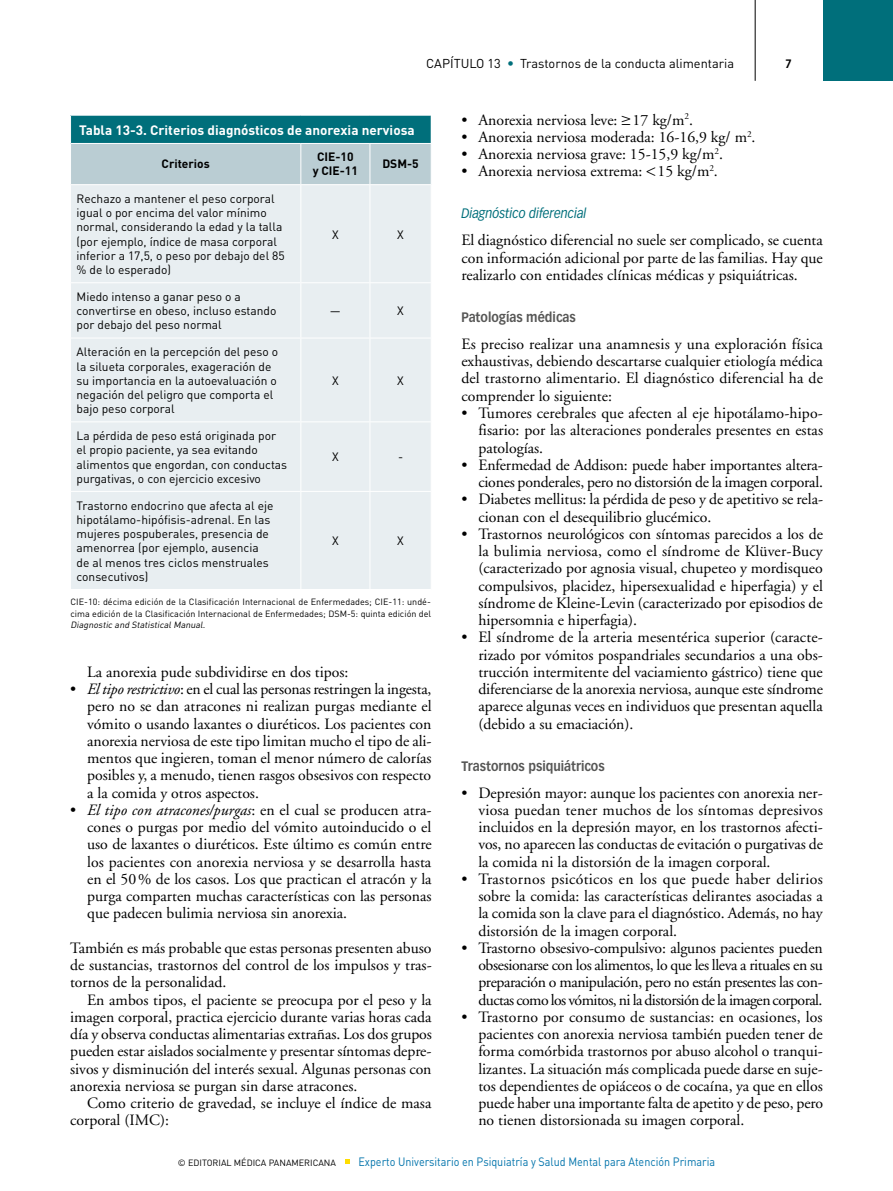
<style>
.page{position:relative;width:893px;height:1191px;background:#fff}
.page>*{position:absolute;margin:0;border:0;box-sizing:border-box;transform-origin:0 0}
.t1{font:15.75px/17.2px "Adobe Garamond";color:#000;text-align:justify}
.t2{font:700 13.5px "DIN";color:#fff}
.t3{font:700 13.5px "Vectora LT Std";color:#575756;scale:.9 1}
.t4{font:italic 13.5px "Vectora LT Std";color:#006f7b;scale:.9 1}
.t5{font:12.75px "DIN Pro";color:#000}
.t6{font:12px/14.2px "DIN";color:#000}
.t7{font:12px "DIN";color:#0073ab;scale:.9 1}
.t8{font:700 12px/14.2px "DIN";color:#000;text-align:center}
.t9{font:700 12px "Vectora LT Std";color:#000;scale:.9 1}
.t10{font:9px/11.2px "DIN";color:#000}
.t11{font:italic 9px "DIN";color:#000}
.s1{font-family:"Vectora LT Std";color:#006f7b}
.s2{font-style:italic}
</style>
<div class="page">
<div style="left:823px;top:0;width:70px;height:81px;background:#006f7b"></div>
<hr style="left:755px;top:0;width:1px;height:81px;background:#000">
<svg style="left:345px;top:1159px;width:4px;height:5px"></svg>
<div style="left:71px;top:185px;width:360px;height:404px;background:#e8eef1"></div>
<hr style="left:370px;top:185px;width:1px;height:97px;background:#fff">
<hr style="left:70px;top:282px;width:231px;height:1px;background:#fff">
<hr style="left:301px;top:282px;width:69px;height:1px;background:#fff">
<hr style="left:370px;top:282px;width:62px;height:1px;background:#fff">
<hr style="left:370px;top:283px;width:1px;height:55px;background:#fff">
<hr style="left:70px;top:338px;width:231px;height:1px;background:#fff">
<hr style="left:301px;top:338px;width:69px;height:1px;background:#fff">
<hr style="left:370px;top:338px;width:62px;height:1px;background:#fff">
<hr style="left:370px;top:338px;width:1px;height:83px;background:#fff">
<hr style="left:70px;top:421px;width:231px;height:1px;background:#fff">
<hr style="left:301px;top:421px;width:69px;height:1px;background:#fff">
<hr style="left:370px;top:421px;width:62px;height:1px;background:#fff">
<hr style="left:370px;top:422px;width:1px;height:69px;background:#fff">
<hr style="left:70px;top:491px;width:231px;height:1px;background:#fff">
<hr style="left:301px;top:491px;width:69px;height:1px;background:#fff">
<hr style="left:370px;top:491px;width:62px;height:1px;background:#fff">
<hr style="left:370px;top:492px;width:1px;height:97px;background:#fff">
<svg style="left:71px;top:116px;width:360px;height:69px;background:#71a8b0"></svg>
<hr style="left:301px;top:143px;width:69px;height:1px;background:#fff">
<hr style="left:370px;top:143px;width:62px;height:1px;background:#fff">
<hr style="left:370px;top:144px;width:1px;height:40px;background:#fff">
<hr style="left:70px;top:143px;width:231px;height:1px;background:#fff">
<hr style="left:300px;top:144px;width:1px;height:40px;background:#fff">
<hr style="left:300px;top:185px;width:1px;height:97px;background:#fff">
<hr style="left:300px;top:283px;width:1px;height:55px;background:#fff">
<hr style="left:300px;top:338px;width:1px;height:83px;background:#fff">
<hr style="left:300px;top:422px;width:1px;height:69px;background:#fff">
<hr style="left:300px;top:492px;width:1px;height:97px;background:#fff">
<p class="t5" style="left:426px;top:53px;width:309px">CAPÍTULO 13 <span class="s1">•</span> Trastornos de la conducta alimentaria</p>
<p class="t9" style="left:786px;top:56px;width:9px">7</p>
<p class="t2" style="left:79px;top:121px;width:337px">Tabla 13-3. Criterios diagnósticos de anorexia nerviosa</p>
<p class="t8" style="left:162px;top:156px;width:50px">Criterios</p>
<p class="t8" style="left:313px;top:149px;width:47px">CIE-10 y CIE-11</p>
<p class="t8" style="left:382px;top:156px;width:38px">DSM-5</p>
<p class="t6" style="left:77px;top:191px;width:210px">Rechazo a mantener el peso corporal igual o por encima del valor mínimo normal, considerando la edad y la talla (por ejemplo, índice de masa corporal inferior a 17,5, o peso por debajo del 85 % de lo esperado)</p>
<p class="t6" style="left:332px;top:227px;width:8px">X</p>
<p class="t6" style="left:397px;top:227px;width:8px">X</p>
<p class="t6" style="left:77px;top:289px;width:201px">Miedo intenso a ganar peso o a convertirse en obeso, incluso estando por debajo del peso normal</p>
<p class="t6" style="left:77px;top:344px;width:203px">Alteración en la percepción del peso o la silueta corporales, exageración de su importancia en la autoevaluación o negación del peligro que comporta el bajo peso corporal</p>
<p class="t6" style="left:77px;top:428px;width:212px">La pérdida de peso está originada por el propio paciente, ya sea evitando alimentos que engordan, con conductas purgativas, o con ejercicio excesivo</p>
<p class="t6" style="left:77px;top:498px;width:198px">Trastorno endocrino que afecta al eje hipotálamo-hipófisis-adrenal. En las mujeres pospuberales, presencia de amenorrea (por ejemplo, ausencia de al menos tres ciclos menstruales consecutivos)</p>
<p class="t6" style="left:330px;top:303px;width:12px">—</p>
<p class="t6" style="left:397px;top:303px;width:8px">X</p>
<p class="t6" style="left:332px;top:373px;width:8px">X</p>
<p class="t6" style="left:397px;top:373px;width:8px">X</p>
<p class="t6" style="left:332px;top:450px;width:8px">X</p>
<p class="t6" style="left:398px;top:450px;width:7px">-</p>
<p class="t6" style="left:332px;top:533px;width:8px">X</p>
<p class="t6" style="left:397px;top:533px;width:8px">X</p>
<p class="t10" style="left:71px;top:596px;width:362px">CIE-10: décima edición de la Clasificación Internacional de Enfermedades; CIE-11: undé&shy;cima edición de la Clasificación Internacional de Enfermedades; DSM-5: quinta edición del</p>
<p class="t11" style="left:71px;top:619px;width:138px">Diagnostic and StatisticalManual.</p>
<p class="t1" style="left:87px;top:663px;width:263px">La anorexia pude subdividirse en dos tipos:</p>
<p class="t1" style="left:87px;top:681px;width:346px;text-indent:-17px">• <span class="s2">El tipo restrictivo</span>: en el cual las personas restringen la ingesta, pero no se dan atracones ni realizan purgas mediante el vómito o usando laxantes o diuréticos. Los pacientes con anorexia nerviosa de este tipo limitan mucho el tipo de ali&shy;mentos que ingieren, toman el menor número de calorías posibles y, a menudo, tienen rasgos obsesivos con respecto a la comida y otros aspectos.</p>
<p class="t1" style="left:87px;top:801px;width:346px;text-indent:-17px">• <span class="s2">El tipo con atracones/purgas</span>: en el cual se producen atra&shy;cones o purgas por medio del vómito autoinducido o el uso de laxantes o diuréticos. Este último es común entre los pacientes con anorexia nerviosa y se desarrolla hasta en el 50% de los casos. Los que practican el atracón y la purga comparten muchas características con las personas que padecen bulimia nerviosa sin anorexia.</p>
<p class="t1" style="left:70px;top:939px;width:363px">También es más probable que estas personas presenten abuso de sustancias, trastornos del control de los impulsos y tras&shy;tornos de la personalidad.</p>
<p class="t1" style="left:70px;top:991px;width:363px;text-indent:17px">En ambos tipos, el paciente se preocupa por el peso y la imagen corporal, practica ejercicio durante varias horas cada día y observa conductas alimentarias extrañas. Los dos grupos pueden estar aislados socialmente y presentar síntomas depre&shy;sivos y disminución del interés sexual. Algunas personas con anorexia nerviosa se purgan sin darse atracones.</p>
<p class="t1" style="left:70px;top:1095px;width:363px;text-indent:17px">Como criterio de gravedad, se incluye el índice de masa corporal (IMC):</p>
<p class="t1" style="left:461px;top:111px;width:233px">• Anorexia nerviosa leve: ≥17 kg/m<sup>2</sup>.</p>
<p class="t1" style="left:461px;top:129px;width:296px">• Anorexia nerviosa moderada: 16-16,9 kg/ m<sup>2</sup>.</p>
<p class="t1" style="left:461px;top:146px;width:263px">• Anorexia nerviosa grave: 15-15,9 kg/m<sup>2</sup>.</p>
<p class="t1" style="left:461px;top:163px;width:258px">• Anorexia nerviosa extrema: 15 kg/m<sup>2</sup>.</p>
<p class="t4" style="left:461px;top:206px;width:141px">Diagnóstico diferencial</p>
<p class="t1" style="left:461px;top:232px;width:363px">El diagnóstico diferencial no suele ser complicado, se cuenta con información adicional por parte de las familias. Hay que realizarlo con entidades clínicas médicas y psiquiátricas.</p>
<p class="t3" style="left:461px;top:309px;width:129px">Patologías médicas</p>
<p class="t1" style="left:461px;top:336px;width:363px">Es preciso realizar una anamnesis y una exploración física exhaustivas, debiendo descartarse cualquier etiología médica del trastorno alimentario. El diagnóstico diferencial ha de comprender lo siguiente:</p>
<p class="t1" style="left:478px;top:405px;width:346px;text-indent:-17px">• Tumores cerebrales que afecten al eje hipotálamo-hipo&shy;fisario: por las alteraciones ponderales presentes en estas patologías.</p>
<p class="t1" style="left:461px;top:456px;width:363px;text-align:right">• Enfermedad de Addison: puede haber importantes altera&shy;ciones ponderales, pero no distorsión de la imagen corporal.</p>
<p class="t1" style="left:478px;top:491px;width:346px;text-indent:-17px">• Diabetes mellitus: la pérdida de peso y de apetitivo se rela&shy;cionan con el desequilibrio glucémico.</p>
<p class="t1" style="left:478px;top:525px;width:346px;text-indent:-17px">• Trastornos neurológicos con síntomas parecidos a los de la bulimia nerviosa, como el síndrome de Klüver-Bucy (caracterizado por agnosia visual, chupeteo y mordisqueo compulsivos, placidez, hipersexualidad e hiperfagia) y el síndrome de Kleine-Levin (caracterizado por episodios de hipersomnia e hiperfagia).</p>
<p class="t1" style="left:478px;top:629px;width:346px;text-indent:-17px">• El síndrome de la arteria mesentérica superior (caracte&shy;rizado por vómitos pospandriales secundarios a una obs&shy;trucción intermitente del vaciamiento gástrico) tiene que diferenciarse de la anorexia nerviosa, aunque este síndrome aparece algunas veces en individuos que presentan aquella (debido a su emaciación).</p>
<p class="t3" style="left:461px;top:757px;width:161px">Trastornos psiquiátricos</p>
<p class="t1" style="left:478px;top:784px;width:346px;text-indent:-17px">• Depresión mayor: aunque los pacientes con anorexia ner&shy;viosa puedan tener muchos de los síntomas depresivos incluidos en la depresión mayor, en los trastornos afecti&shy;vos, no aparecen las conductas de evitación o purgativas de la comida ni la distorsión de la imagen corporal.</p>
<p class="t1" style="left:478px;top:870px;width:346px;text-indent:-17px">• Trastornos psicóticos en los que puede haber delirios sobre la comida: las características delirantes asociadas a la comida son la clave para el diagnóstico. Además, no hay distorsión de la imagen corporal.</p>
<p class="t1" style="left:478px;top:939px;width:346px;text-indent:-17px">• Trastorno obsesivo-compulsivo: algunos pacientes pueden obsesionarse con los alimentos, lo que les lleva a rituales en su preparación o manipulación, pero no están presentes las con&shy;ductas como los vómitos, ni la distorsión de la imagen corporal.</p>
<p class="t1" style="left:478px;top:1008px;width:346px;text-indent:-17px">• Trastorno por consumo de sustancias: en ocasiones, los pacientes con anorexia nerviosa también pueden tener de forma comórbida trastornos por abuso alcohol o tranqui&shy;lizantes. La situación más complicada puede darse en suje&shy;tos dependientes de opiáceos o de cocaína, ya que en ellos puede haber una importante falta de apetito y de peso, pero no tienen distorsionada su imagen corporal.</p>
<p class="t10" style="left:178px;top:1156px;width:160px">© EDITORIAL MÉDICA PANAMERICANA</p>
<p class="t7" style="left:358px;top:1153px;width:398px">Experto Universitario en Psiquiatría y Salud Mental para Atención Primaria</p>
</div>
